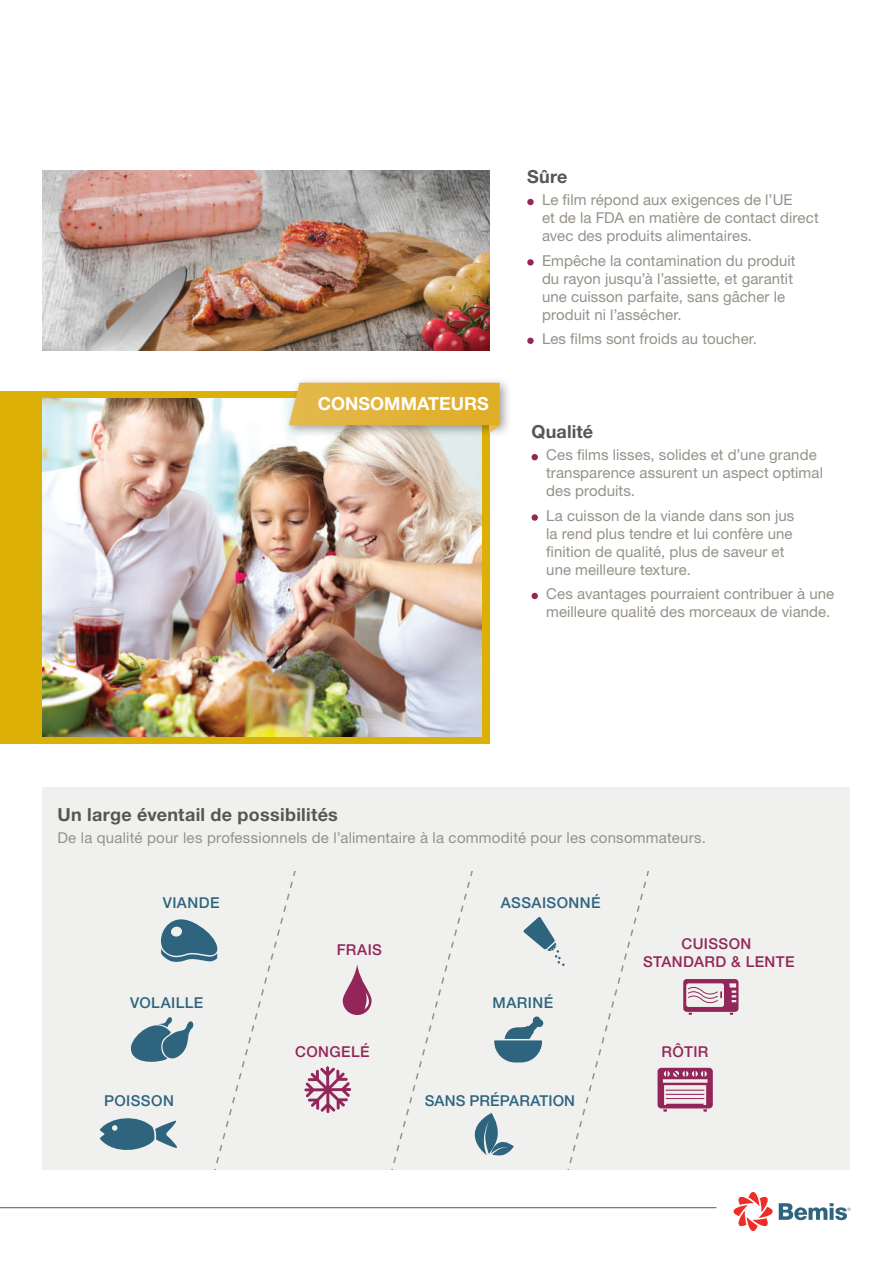
<style>
.page{position:relative;width:893px;height:1263px;background:#fff}
.page>*{position:absolute;margin:0;border:0;box-sizing:border-box;transform-origin:0 0}
.t1{font:700 18px "Helvetica Neue LT Std";letter-spacing:.015em;color:#5a5552}
.t2{font:700 18px "Helvetica Neue LT Std";color:#fff}
.t3{font:15px/18px "Helvetica Neue LT Std";letter-spacing:.005em;color:#969189}
.t4{font:500 15px/18px "Helvetica Neue";letter-spacing:.025em;color:#932659;text-align:center}
.t5{font:500 15px "Helvetica Neue";letter-spacing:.03em;color:#2f647f}
.t6{font:500 15px "Helvetica Neue";letter-spacing:.01em;color:#2f647f}
</style>
<div class="page">
<div style="left:0;top:391px;width:489px;height:353px;background:#ddb008"></div>
<img style="left:43px;top:399px;width:439px;height:338px">
<div style="left:43px;top:787px;width:807px;height:382px;background:#f0f1ef"></div>
<svg style="left:100px;top:872px;width:272px;height:291px"></svg>
<svg style="left:393px;top:872px;width:345px;height:291px"></svg>
<hr style="left:666px;top:1094px;width:38px;height:1px;background:#932659">
<hr style="left:666px;top:1098px;width:38px;height:1px;background:#932659">
<hr style="left:666px;top:1090px;width:38px;height:1px;background:#932659">
<img style="left:43px;top:170px;width:446px;height:181px">
<div style="left:527px;top:199px;width:7px;height:6px;background:#932659;border-radius:50%"></div>
<svg style="left:527px;top:259px;width:7px;height:7px"></svg>
<div style="left:527px;top:338px;width:7px;height:6px;background:#932659;border-radius:50%"></div>
<div style="left:531px;top:454px;width:7px;height:6px;background:#932659;border-radius:50%"></div>
<div style="left:531px;top:514px;width:7px;height:7px;background:#932659;border-radius:50%"></div>
<div style="left:531px;top:593px;width:7px;height:6px;background:#932659;border-radius:50%"></div>
<hr style="left:0;top:1207px;width:716px;height:1px;background:#2f647f">
<svg style="left:733px;top:1192px;width:40px;height:39px"></svg>
<svg style="left:779px;top:1203px;width:71px;height:17px"></svg>
<div style="left:283px;top:377px;width:229px;height:60px;background:#231f20;opacity:.4"></div>
<svg style="left:289px;top:383px;width:211px;height:51px;background:#ddb651"></svg>
<p class="t2" style="left:318px;top:393px;width:173px">CONSOMMATEURS</p>
<p class="t1" style="left:527px;top:165px;width:42px">Sûre</p>
<p class="t3" style="left:542px;top:191px;width:278px">Le film répond aux exigences de l’UE<br>et de la FDA en matière de contact direct avec des produits alimentaires.</p>
<p class="t3" style="left:542px;top:251px;width:255px">Empêche la contamination du produit du rayon jusqu’à l’assiette, et garantit une cuisson parfaite, sans gâcher le produit ni l’assécher.</p>
<p class="t3" style="left:542px;top:329px;width:217px">Les films sont froids au toucher.</p>
<p class="t1" style="left:531px;top:420px;width:63px">Qualité</p>
<p class="t3" style="left:546px;top:446px;width:278px">Ces films lisses, solides et d’une grande transparence assurent un aspect optimal des produits.</p>
<p class="t3" style="left:546px;top:506px;width:250px">La cuisson de la viande dans son jus la rend plus tendre et lui confère une finition de qualité, plus de saveur et une meilleure texture.</p>
<p class="t3" style="left:546px;top:585px;width:289px">Ces avantages pourraient contribuer à une meilleure qualité des morceaux de viande.</p>
<p class="t1" style="left:57px;top:803px;width:282px">Un large éventail de possibilités</p>
<p class="t3" style="left:57px;top:828px;width:650px">De la qualité pour les professionnels de l’alimentaire à la commodité pour les consommateurs.</p>
<p class="t5" style="left:163px;top:891px;width:58px">VIANDE</p>
<p class="t5" style="left:501px;top:891px;width:101px">ASSAISONNÉ</p>
<p class="t4" style="left:337px;top:940px;width:47px">FRAIS</p>
<p class="t4" style="left:643px;top:934px;width:153px">CUISSON<br>STANDARD &amp; LENTE</p>
<p class="t5" style="left:130px;top:990px;width:75px">VOLAILLE</p>
<p class="t5" style="left:493px;top:990px;width:62px">MARINÉ</p>
<p class="t4" style="left:295px;top:1042px;width:76px">CONGELÉ</p>
<p class="t4" style="left:662px;top:1042px;width:48px">RÔTIR</p>
<p class="t5" style="left:104px;top:1089px;width:71px">POISSON</p>
<p class="t6" style="left:425px;top:1089px;width:152px">SANS PRÉPARATION</p>
</div>
